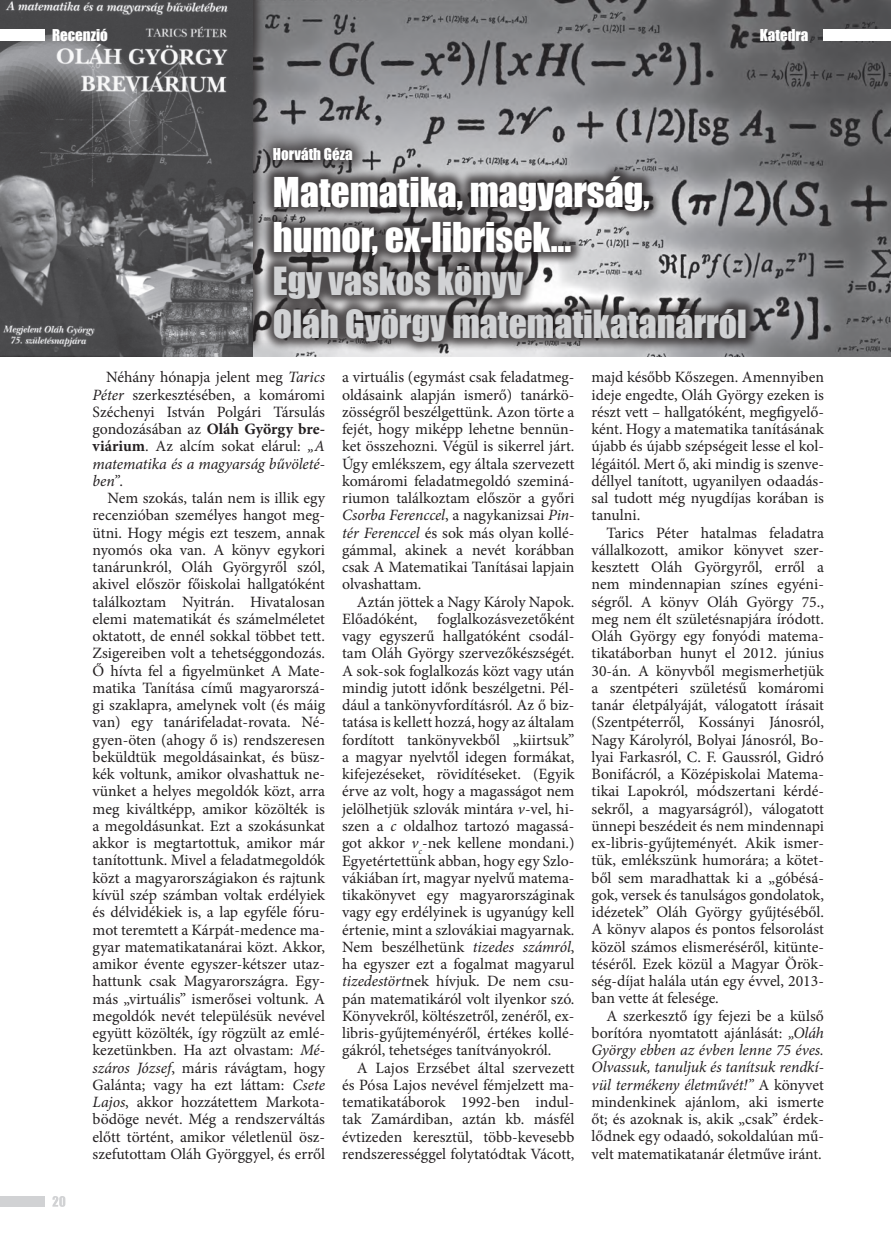
<style>
.page{position:relative;width:891px;height:1233px;background:#fff}
.page>*{position:absolute;margin:0;border:0;box-sizing:border-box;transform-origin:0 0}
.t1{font:37.8px/45.3px "Impact";color:#fff}
.t2{font:35.7px/42.8px "Impact";color:#d1d2d4}
.t3{font:15.75px/17.2px "Minion Pro";letter-spacing:-.005em;color:#231f20;text-align:justify}
.t4{font:15px "Impact";color:#fff}
.s1{font-style:italic}
.s2{font-weight:700}
</style>
<div class="page">
<img style="left:252px;top:0;width:639px;height:357px">
<div style="left:0;top:0;width:265px;height:351px;background:#231f20;opacity:.75"></div>
<img style="left:0;top:0;width:252px;height:357px">
<div style="left:824px;top:29px;width:67px;height:12px;background:#fff"></div>
<svg style="left:52px;top:1196px;width:13px;height:10px"></svg>
<div style="left:0;top:29px;width:45px;height:12px;background:#fff"></div>
<div style="left:0;top:1196px;width:45px;height:10px;background:#d1d2d4"></div>
<div style="left:260px;top:163px;width:499px;height:192px;background:#231f20;opacity:.78"></div>
<div style="left:255px;top:130px;width:115px;height:48px;background:#231f20;opacity:.75"></div>
<p class="t4" style="left:52px;top:24px;width:57px">Recenzió</p>
<p class="t4" style="left:760px;top:24px;width:50px">Katedra</p>
<p class="t4" style="left:273px;top:143px;width:81px">Horváth Géza</p>
<h1 class="t1" style="left:273px;top:169px;width:378px">Matematika, magyarság, humor, ex-librisek...</h1>
<h2 class="t2" style="left:273px;top:259px;width:475px">Egy vaskos könyv<br>Oláh György matematikatanárról</h2>
<p class="t3" style="left:93px;top:369px;width:234px;text-indent:13px">Néhány hónapja jelent meg <span class="s1">Tarics Péter</span> szerkesztésében, a komáromi Széchenyi István Polgári Társulás gondozásában az <span class="s2">Oláh György bre&shy;viárium</span>. Az alcím sokat elárul: <span class="s1">„A matematika és a magyarság bűvöleté&shy;ben”</span>.</p>
<p class="t3" style="left:93px;top:489px;width:234px;text-indent:15px">Nem szokás, talán nem is illik egy recenzióban személyes hangot meg&shy;ütni. Hogy mégis ezt teszem, annak nyomós oka van. A könyv egykori tanárunkról, Oláh Györgyről szól, akivel először főiskolai hallgatóként találkoztam Nyitrán. Hivatalosan elemi matematikát és számelméletet oktatott, de ennél sokkal többet tett.<br>Zsigereiben volt a tehetséggondozás.<br>Ő hívta fel a figyelmünket A Mate&shy;matika Tanítása című magyarorszá&shy;gi szaklapra, amelynek volt (és máig van) egy tanárifeladat-rovata. Né&shy;gyen-öten (ahogy ő is) rendszeresen beküldtük megoldásainkat, és büsz&shy;kék voltunk, amikor olvashattuk ne&shy;vünket a helyes megoldók közt, arra meg kiváltképp, amikor közölték is a megoldásunkat. Ezt a szokásunkat akkor is megtartottuk, amikor már tanítottunk. Mivel a feladatmegoldók közt a magyarországiakon és rajtunk kívül szép számban voltak erdélyiek és délvidékiek is, a lap egyféle fóru&shy;mot teremtett a Kárpát-medence ma&shy;gyar matematikatanárai közt. Akkor, amikor évente egyszer-kétszer utaz&shy;hattunk csak Magyarországra. Egy&shy;más „virtuális” ismerősei voltunk. A megoldók nevét településük nevével együtt közölték, így rögzült az emlé&shy;kezetünkben. Ha azt olvastam: <span class="s1">Mé&shy;száros József</span>, máris rávágtam, hogy Galánta; vagy ha ezt láttam: <span class="s1">Csete Lajos</span>, akkor hozzátettem Markota&shy;bödöge nevét. Még a rendszerváltás előtt történt, amikor véletlenül ös - szefutottam Oláh Györggyel, és erről</p>
<p class="t3" style="left:342px;top:369px;width:234px">a virtuális (egymást csak feladatmeg&shy;oldásaink alapján ismerő) tanárkö&shy;zösségről beszélgettünk. Azon törte a fejét, hogy miképp lehetne bennün&shy;ket összehozni. Végül is sikerrel járt.<br>Úgy emlékszem, egy általa szervezett komáromi feladatmegoldó szeminá&shy;riumon találkoztam először a győri <span class="s1">Csorba Ferenccel</span>, a nagykanizsai <span class="s1">Pin&shy;tér Ferenccel</span> és sok más olyan kollé&shy;gámmal, akinek a nevét korábban csak A Matematikai Tanításai lapjain olvashattam.</p>
<p class="t3" style="left:342px;top:593px;width:234px;text-indent:15px">Aztán jöttek a Nagy Károly Napok.<br>Előadóként,</p>
<p class="t3" style="left:342px;top:610px;width:234px;text-indent:95px">foglalkozásvezetőként vagy egyszerű hallgatóként csodál&shy;tam Oláh György szervezőkészségét.<br>A sok-sok foglalkozás közt vagy után mindig jutott időnk beszélgetni. Pél&shy;dául a tankönyvfordításról. Az ő biz&shy;tatása is kellett hozzá, hogy az általam fordított tankönyvekből „kiirtsuk” a magyar nyelvtől idegen formákat, kifejezéseket, rövidítéseket. (Egyik érve az volt, hogy a magasságot nem jelölhetjük szlovák mintára <span class="s1">v</span>-vel, hi&shy;szen a <span class="s1">c</span> oldalhoz tartozó magassá&shy;got akkor <span class="s1">v</span><sub>c</sub>-nek kellene mondani.)<br>Egyetértettünk abban, hogy egy Szlo&shy;vákiában írt, magyar nyelvű matema&shy;tikakönyvet egy magyarországinak vagy egy erdélyinek is ugyanúgy kell értenie, mint a szlovákiai magyarnak.<br>Nem beszélhetünk <span class="s1">tizedes számról</span>, ha egyszer ezt a fogalmat magyarul <span class="s1">tizedestört</span>nek hívjuk. De nem csu&shy;pán matematikáról volt ilyenkor szó.<br>Könyvekről, költészetről, zenéről, ex&shy;libris-gyűjteményéről, értékes kollé&shy;gákról, tehetséges tanítványokról.</p>
<p class="t3" style="left:342px;top:1059px;width:234px;text-indent:15px">A Lajos Erzsébet által szervezett és Pósa Lajos nevével fémjelzett ma&shy;tematikatáborok 1992-ben indul&shy;tak Zamárdiban, aztán kb. másfél évtizeden keresztül, több-kevesebb rendszerességgel folytatódtak Vácott,</p>
<p class="t3" style="left:592px;top:368px;width:234px">majd később Kőszegen. Amennyiben ideje engedte, Oláh György ezeken is részt vett – hallgatóként, megfigyelő&shy;ként. Hogy a matematika tanításának újabb és újabb szépségeit lesse el kol&shy;légáitól. Mert ő, aki mindig is szenve&shy;déllyel tanított, ugyanilyen odaadás&shy;sal tudott még nyugdíjas korában is tanulni.</p>
<p class="t3" style="left:592px;top:524px;width:234px;text-indent:15px">Tarics Péter hatalmas feladatra vállalkozott, amikor könyvet szer&shy;kesztett Oláh Györgyről, erről a nem mindennapian színes egyéni&shy;ségről. A könyv Oláh György 75., meg nem élt születésnapjára íródott.<br>Oláh György egy fonyódi matema&shy;tikatáborban hunyt el 2012. június 30-án. A könyvből megismerhetjük a szentpéteri születésű komáromi tanár életpályáját, válogatott írásait (Szentpéterről, Kossányi Jánosról, Nagy Károlyról, Bolyai Jánosról, Bo&shy;lyai Farkasról, C. F. Gaussról, Gidró Bonifácról, a Középiskolai Matema&shy;tikai Lapokról, módszertani kérdé&shy;sekről, a magyarságról), válogatott ünnepi beszédeit és nem mindennapi ex-libris-gyűjteményét. Akik ismer&shy;tük, emlékszünk humorára; a kötet&shy;ből sem maradhattak ki a „góbésá&shy;gok, versek és tanulságos gondolatok, idézetek” Oláh György gyűjtéséből.<br>A könyv alapos és pontos felsorolást közöl számos elismeréséről, kitünte&shy;téséről. Ezek közül a Magyar Örök&shy;ség-díjat halála után egy évvel, 2013- ban vette át felesége.</p>
<p class="t3" style="left:592px;top:1007px;width:234px;text-indent:15px">A szerkesztő így fejezi be a külső borítóra nyomtatott ajánlását: <span class="s1">„Oláh György ebben az évben lenne 75 éves.<br>Olvassuk, tanuljuk és tanítsuk rendkí&shy;vül termékeny életművét!”</span> A könyvet mindenkinek ajánlom, aki ismerte őt; és azoknak is, akik „csak” érdek&shy;lődnek egy odaadó, sokoldalúan mű&shy;velt matematikatanár életműve iránt.</p>
</div>
